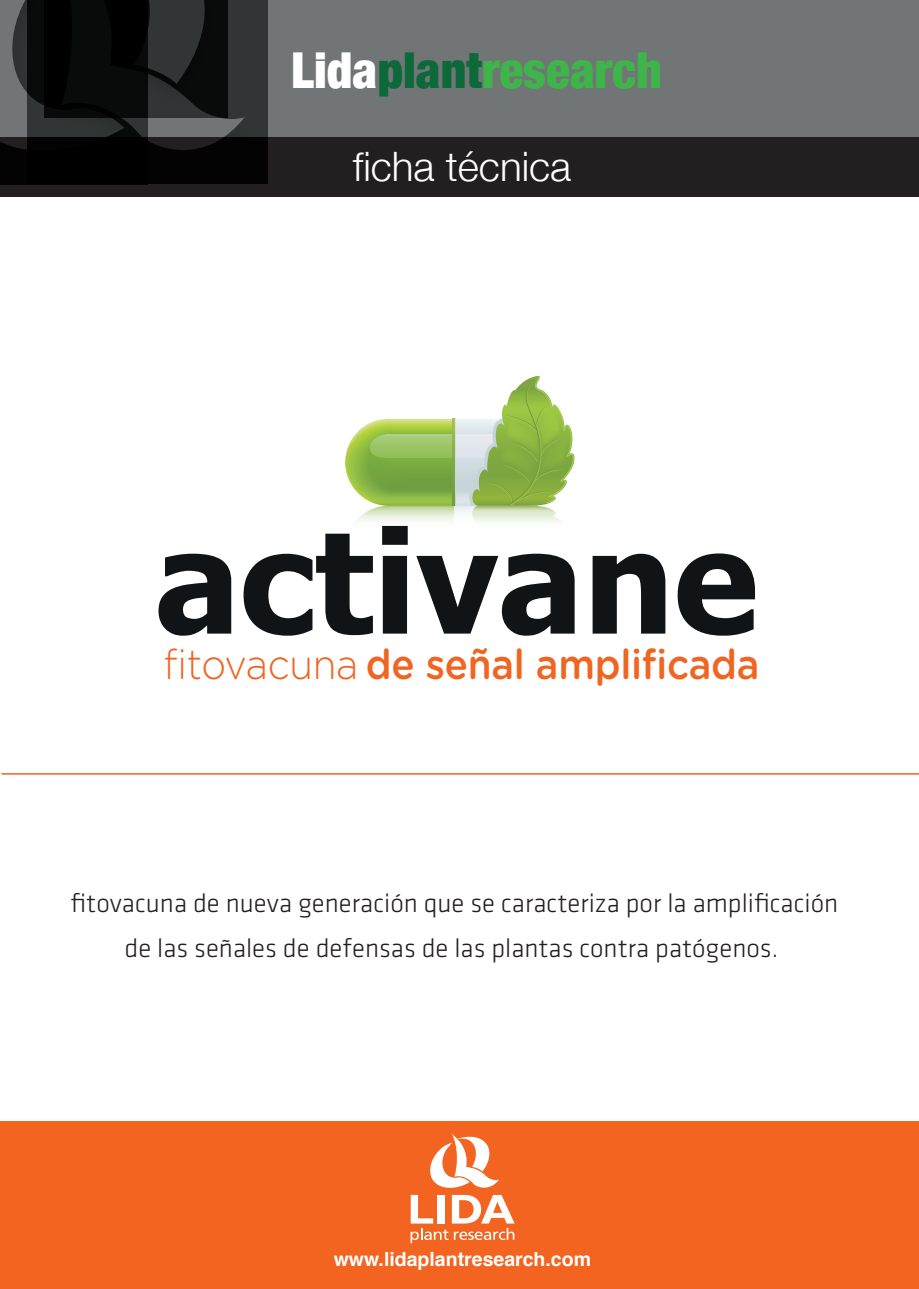
<style>
.page{position:relative;width:919px;height:1289px;background:#fff}
.page>*{position:absolute;margin:0;border:0;box-sizing:border-box;transform-origin:0 0}
.t1{font:700 141.6px "Tahoma";color:#111416}
.t2{font:900 condensed 49.5px "Helvetica Neue";color:#3db54b}
.t3{font:500 41.7px "Gotham Rounded";letter-spacing:-.01em;color:#f06522;scale:.93 1}
.t4{font:300 40.5px "Helvetica Neue";color:#fff}
.t5{font:27px/45px "Klavika Light TF";color:#231f20;text-align:center}
.t6{font:700 19.5px "Helvetica";color:#fff}
.s1{color:#fff}
.s2{color:#0b693a}
.s3{font-weight:300}
</style>
<div class="page">
<svg style="left:345px;top:376px;width:230px;height:147px"></svg>
<div style="left:0;top:1121px;width:918px;height:167px;background:#f36421"></div>
<svg style="left:410px;top:1134px;width:104px;height:109px"></svg>
<div style="left:0;top:0;width:918px;height:137px;background:#727575"></div>
<div style="left:0;top:137px;width:918px;height:59px;background:#231f20"></div>
<svg style="left:0;top:0;width:245px;height:161px;background:#1e1f1f"></svg>
<hr style="left:2px;top:773px;width:916px;height:1px;background:#f36421">
<h2 class="t2" style="left:291px;top:30px;width:372px"><span class="s1">Lida</span><span class="s2">plant</span>research</h2>
<h3 class="t4" style="left:353px;top:133px;width:220px">ficha técnica</h3>
<h1 class="t1" style="left:155px;top:482px;width:604px">activane</h1>
<h3 class="t3" style="left:163px;top:634px;width:642px"><span class="s3">fitovacuna</span> de señal amplificada</h3>
<p class="t5" style="left:70px;top:880px;width:769px">fitovacuna de nueva generación que se caracteriza por la amplificación de las señales de defensas de las plantas contra patógenos.</p>
<p class="t6" style="left:334px;top:1242px;width:259px">www.lidaplantresearch.com</p>
</div>
